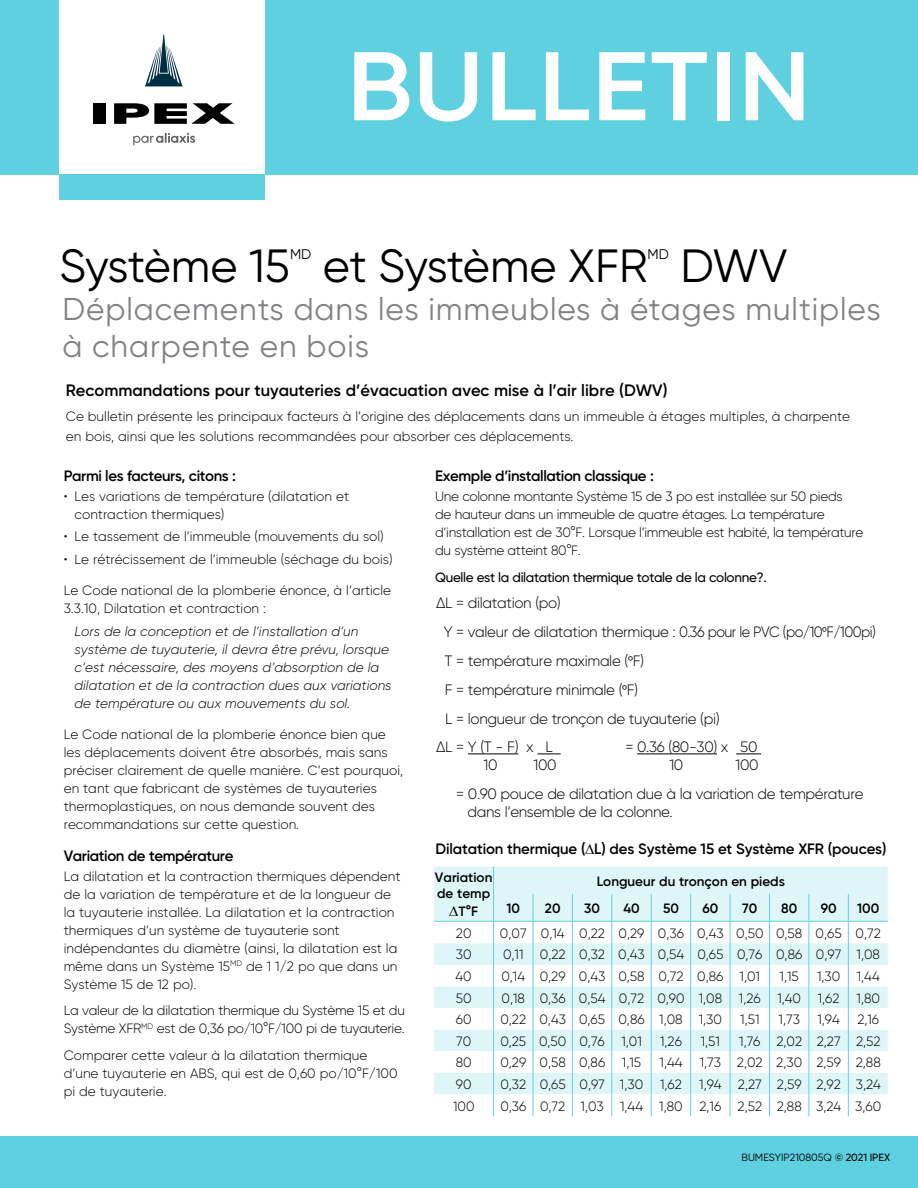
<style>
.page{position:relative;width:918px;height:1188px;background:#fff}
.page>*{position:absolute;margin:0;border:0;box-sizing:border-box;transform-origin:0 0}
.t1{font:600 97.2px "Gilroy";letter-spacing:.01em;color:#fff;scale:1.11 1}
.t2{font:46.5px "Gilroy";letter-spacing:-.015em;color:#000}
.t3{font:31.5px/37.8px "Gilroy";letter-spacing:.03em;color:#808285}
.t4{font:600 16.5px "Gilroy";color:#000}
.t5{font:300 15px/28.8px "Gilroy";letter-spacing:-.025em;color:#000}
.t6{font:600 15px "Gilroy";letter-spacing:-.025em;color:#000}
.t7{font:13.95px "Gilroy";color:#000}
.t8{font:300 13.5px/18px "Gilroy";color:#000}
.t9{font:italic 300 13.5px/18px "Gilroy";color:#000}
.t10{font:300 13.5px/18px "Gilroy";letter-spacing:-.025em;color:#000}
.t11{font:300 13.5px/18px "Gilroy";letter-spacing:-.02em;color:#000}
.t12{font:600 13.5px/16.5px "Gilroy";color:#000}
.t13{font:500 13.5px "Gilroy";letter-spacing:-.025em;color:#000}
.t14{font:10.5px "Gilroy";color:#000}
.s1{font-family:"Century Gothic";font-weight:400;font-size:13.5px}
.s2{font-weight:500}
</style>
<div class="page">
<div style="left:0;top:1136px;width:918px;height:52px;background:#5fd0df"></div>
<hr style="left:468px;top:754px;width:50px;height:1px;background:#000">
<svg style="left:538px;top:754px;width:23px;height:1px"></svg>
<hr style="left:637px;top:754px;width:80px;height:1px;background:#000">
<svg style="left:736px;top:754px;width:25px;height:1px"></svg>
<div style="left:434px;top:867px;width:454px;height:54px;background:#dff6f9"></div>
<svg style="left:434px;top:922px;width:454px;height:194px"></svg>
<hr style="left:434px;top:921px;width:60px;height:1px;background:#5fd0df">
<hr style="left:494px;top:921px;width:39px;height:1px;background:#5fd0df">
<hr style="left:533px;top:921px;width:39px;height:1px;background:#5fd0df">
<hr style="left:572px;top:921px;width:40px;height:1px;background:#5fd0df">
<hr style="left:612px;top:921px;width:39px;height:1px;background:#5fd0df">
<hr style="left:651px;top:921px;width:40px;height:1px;background:#5fd0df">
<hr style="left:691px;top:921px;width:39px;height:1px;background:#5fd0df">
<hr style="left:730px;top:921px;width:40px;height:1px;background:#5fd0df">
<hr style="left:770px;top:921px;width:39px;height:1px;background:#5fd0df">
<hr style="left:809px;top:921px;width:39px;height:1px;background:#5fd0df">
<hr style="left:848px;top:921px;width:40px;height:1px;background:#5fd0df">
<svg style="left:493px;top:867px;width:1px;height:249px"></svg>
<svg style="left:533px;top:894px;width:1px;height:222px"></svg>
<svg style="left:572px;top:894px;width:1px;height:222px"></svg>
<svg style="left:611px;top:894px;width:1px;height:222px"></svg>
<svg style="left:651px;top:894px;width:1px;height:222px"></svg>
<svg style="left:690px;top:894px;width:1px;height:222px"></svg>
<svg style="left:730px;top:894px;width:1px;height:222px"></svg>
<svg style="left:769px;top:894px;width:1px;height:222px"></svg>
<svg style="left:809px;top:894px;width:1px;height:222px"></svg>
<svg style="left:848px;top:894px;width:1px;height:222px"></svg>
<div style="left:0;top:0;width:918px;height:174px;background:#5fd0df"></div>
<div style="left:59px;top:0;width:206px;height:193px;background:#fff"></div>
<div style="left:93px;top:103px;width:13px;height:21px;background:#000"></div>
<svg style="left:114px;top:103px;width:121px;height:21px"></svg>
<svg style="left:145px;top:34px;width:38px;height:52px"></svg>
<svg style="left:133px;top:133px;width:62px;height:12px"></svg>
<div style="left:59px;top:174px;width:206px;height:26px;background:#5fd0df"></div>
<svg style="left:449px;top:906px;width:9px;height:10px"></svg>
<h1 class="t1" style="left:347px;top:26px;width:420px">BULLETIN</h1>
<h2 class="t2" style="left:59px;top:237px;width:232px">Système 15</h2>
<p class="t7" style="left:290px;top:245px;width:23px">MD</p>
<h2 class="t2" style="left:323px;top:237px;width:326px">et Système XFR</h2>
<p class="t7" style="left:648px;top:245px;width:23px">MD</p>
<h2 class="t2" style="left:680px;top:237px;width:108px">DWV</h2>
<h3 class="t3" style="left:62px;top:289px;width:820px">Déplacements dans les immeubles à étages multiples à charpente en bois</h3>
<p class="t4" style="left:66px;top:380px;width:603px">Recommandations pour tuyauteries d’évacuation avec mise à l’air libre (DWV)</p>
<p class="t8" style="left:66px;top:407px;width:786px;line-height:19.5px">Ce bulletin présente les principaux facteurs à l’origine des déplacements dans un immeuble à étages multiples, à charpente en bois, ainsi que les solutions recommandées pour absorber ces déplacements.</p>
<p class="t6" style="left:435px;top:466px;width:220px">Exemple d’installation classique :</p>
<p class="t10" style="left:435px;top:487px;width:430px">Une colonne montante Système 15 de 3 po est installée sur 50 pieds<br>de hauteur dans un immeuble de quatre étages. La température d’installation est de 30°F. Lorsque l’immeuble est habité, la température du système atteint 80°F.</p>
<p class="t13" style="left:435px;top:569px;width:333px">Quelle est la dilatation thermique totale de la colonne?.</p>
<p class="t5" style="left:436px;top:589px;width:126px">ΔL = dilatation (po)</p>
<p class="t5" style="left:444px;top:617px;width:434px">Y = valeur de dilatation thermique : 0.36 pour le PVC (po/10<span class="s1">º</span>F/100pi)</p>
<p class="t5" style="left:444px;top:646px;width:201px">T = température maximale (<span class="s1">º</span>F)</p>
<p class="t5" style="left:445px;top:675px;width:195px">F = température minimale (<span class="s1">º</span>F)</p>
<p class="t5" style="left:445px;top:704px;width:276px">L = longueur de tronçon de tuyauterie (pi)</p>
<p class="t5" style="left:436px;top:733px;width:118px">ΔL = Y (T - F) x L</p>
<p class="t5" style="left:625px;top:733px;width:134px">= 0.36 (80-30) x 50</p>
<p class="t5" style="left:484px;top:751px;width:16px">10</p>
<p class="t5" style="left:534px;top:751px;width:25px">100</p>
<p class="t5" style="left:669px;top:751px;width:16px">10</p>
<p class="t6" style="left:64px;top:466px;width:174px">Parmi les facteurs, citons :</p>
<p class="t8" style="left:75px;top:487px;width:276px;text-indent:-11px">• Les variations de température (dilatation et contraction thermiques)</p>
<p class="t8" style="left:64px;top:528px;width:322px">• Le tassement de l’immeuble (mouvements du sol)</p>
<p class="t8" style="left:64px;top:550px;width:330px">• Le rétrécissement de l’immeuble (séchage du bois)</p>
<p class="t8" style="left:64px;top:581px;width:329px">Le Code national de la plomberie énonce, à l’article<br>3.3.10, Dilatation et contraction :</p>
<p class="t9" style="left:75px;top:622px;width:319px">Lors de la conception et de l’installation d’un système de tuyauterie, il devra être prévu, lorsque c’est nécessaire, des moyens d’absorption de la dilatation et de la contraction dues aux variations de température ou aux mouvements du sol.</p>
<p class="t8" style="left:64px;top:725px;width:341px">Le Code national de la plomberie énonce bien que les déplacements doivent être absorbés, mais sans préciser clairement de quelle manière. C’est pourquoi, en tant que fabricant de systèmes de tuyauteries thermoplastiques, on nous demande souvent des recommandations sur cette question.</p>
<p class="t6" style="left:64px;top:846px;width:171px">Variation de température</p>
<p class="t8" style="left:64px;top:867px;width:338px">La dilatation et la contraction thermiques dépendent de la variation de température et de la longueur de la tuyauterie installée. La dilatation et la contraction thermiques d’un système de tuyauterie sont indépendantes du diamètre (ainsi, la dilatation est la même dans un Système 15<sup>MD</sup> de 1 1/2 po que dans un Système 15 de 12 po).</p>
<p class="t11" style="left:64px;top:1002px;width:343px">La valeur de la dilatation thermique du Système 15 et du<br>Système XFR<sup>MD</sup> est de 0,36 po/10°F/100 pi de tuyauterie.</p>
<p class="t8" style="left:64px;top:1046px;width:335px">Comparer cette valeur à la dilatation thermique d’une tuyauterie en ABS, qui est de 0,60 po/10°F/100 pi de tuyauterie.</p>
<p class="t5" style="left:456px;top:751px;width:409px;text-indent:279px">100<br>= 0.90 pouce de dilatation due à la variation de température</p>
<p class="t5" style="left:468px;top:797px;width:207px">dans l’ensemble de la colonne.</p>
<p class="t6" style="left:436px;top:840px;width:452px">Dilatation thermique ( L) des Système 15 et Système XFR (pouces)</p>
<p class="t12" style="left:435px;top:869px;width:59px">Variation de temp</p>
<p class="t12" style="left:458px;top:903px;width:21px">T°F</p>
<p class="t12" style="left:597px;top:873px;width:190px">Longueur du tronçon en pieds</p>
<p class="t12" style="left:507px;top:900px;width:15px">10</p>
<p class="t12" style="left:545px;top:900px;width:17px">20</p>
<p class="t12" style="left:584px;top:900px;width:17px">30</p>
<p class="t12" style="left:623px;top:900px;width:18px">40</p>
<p class="t12" style="left:663px;top:900px;width:17px">50</p>
<p class="t12" style="left:702px;top:900px;width:17px">60</p>
<p class="t12" style="left:742px;top:900px;width:17px">70</p>
<p class="t12" style="left:781px;top:900px;width:18px">80</p>
<p class="t12" style="left:821px;top:900px;width:17px">90</p>
<p class="t12" style="left:857px;top:900px;width:24px">100</p>
<p class="t8" style="left:456px;top:924px;width:17px">20</p>
<p class="t8" style="left:500px;top:924px;width:382px">0,07 0,14 0,22 0,29 0,36 0,43 0,50 0,58 0,65 0,72</p>
<p class="t8" style="left:456px;top:946px;width:17px">30</p>
<p class="t8" style="left:503px;top:946px;width:378px">0,11 0,22 0,32 0,43 0,54 0,65 0,76 0,86 0,97 1,08</p>
<p class="t8" style="left:456px;top:967px;width:18px">40</p>
<p class="t8" style="left:501px;top:967px;width:260px">0,14 0,29 0,43 0,58 0,72 0,86 1,01</p>
<p class="t8" style="left:780px;top:967px;width:21px">1,15</p>
<p class="t8" style="left:817px;top:967px;width:64px">1,30 1,44</p>
<p class="t8" style="left:456px;top:989px;width:17px">50</p>
<p class="t8" style="left:502px;top:989px;width:340px">0,18 0,36 0,54 0,72 0,90 1,08 1,26 1,40 1,62</p>
<p class="t8" style="left:857px;top:989px;width:25px">1,80</p>
<p class="t8" style="left:456px;top:1010px;width:17px">60</p>
<p class="t8" style="left:500px;top:1010px;width:223px">0,22 0,43 0,65 0,86 1,08 1,30</p>
<p class="t8" style="left:740px;top:1010px;width:21px">1,51</p>
<p class="t8" style="left:779px;top:1010px;width:23px">1,73</p>
<p class="t8" style="left:817px;top:1010px;width:24px">1,94</p>
<p class="t8" style="left:857px;top:1010px;width:23px">2,16</p>
<p class="t8" style="left:456px;top:1032px;width:17px">70</p>
<p class="t8" style="left:500px;top:1032px;width:143px">0,25 0,50 0,76 1,01</p>
<p class="t8" style="left:660px;top:1032px;width:23px">1,26</p>
<p class="t8" style="left:701px;top:1032px;width:21px">1,51</p>
<p class="t8" style="left:739px;top:1032px;width:143px">1,76 2,02 2,27 2,52</p>
<p class="t8" style="left:456px;top:1054px;width:17px">80</p>
<p class="t8" style="left:500px;top:1054px;width:142px">0,29 0,58 0,86 1,15</p>
<p class="t8" style="left:660px;top:1054px;width:24px">1,44</p>
<p class="t8" style="left:700px;top:1054px;width:183px">1,73 2,02 2,30 2,59 2,88</p>
<p class="t8" style="left:456px;top:1075px;width:17px">90</p>
<p class="t8" style="left:500px;top:1075px;width:183px">0,32 0,65 0,97 1,30 1,62</p>
<p class="t8" style="left:699px;top:1075px;width:183px">1,94 2,27 2,59 2,92 3,24</p>
<p class="t8" style="left:453px;top:1097px;width:23px">100</p>
<p class="t8" style="left:500px;top:1097px;width:383px">0,36 0,72 1,03 1,44 1,80 2,16 2,52 2,88 3,24 3,60</p>
<p class="t14" style="left:742px;top:1151px;width:150px">BUMESYIP210805Q <span class="s2">© 2021 IPEX</span></p>
</div>
